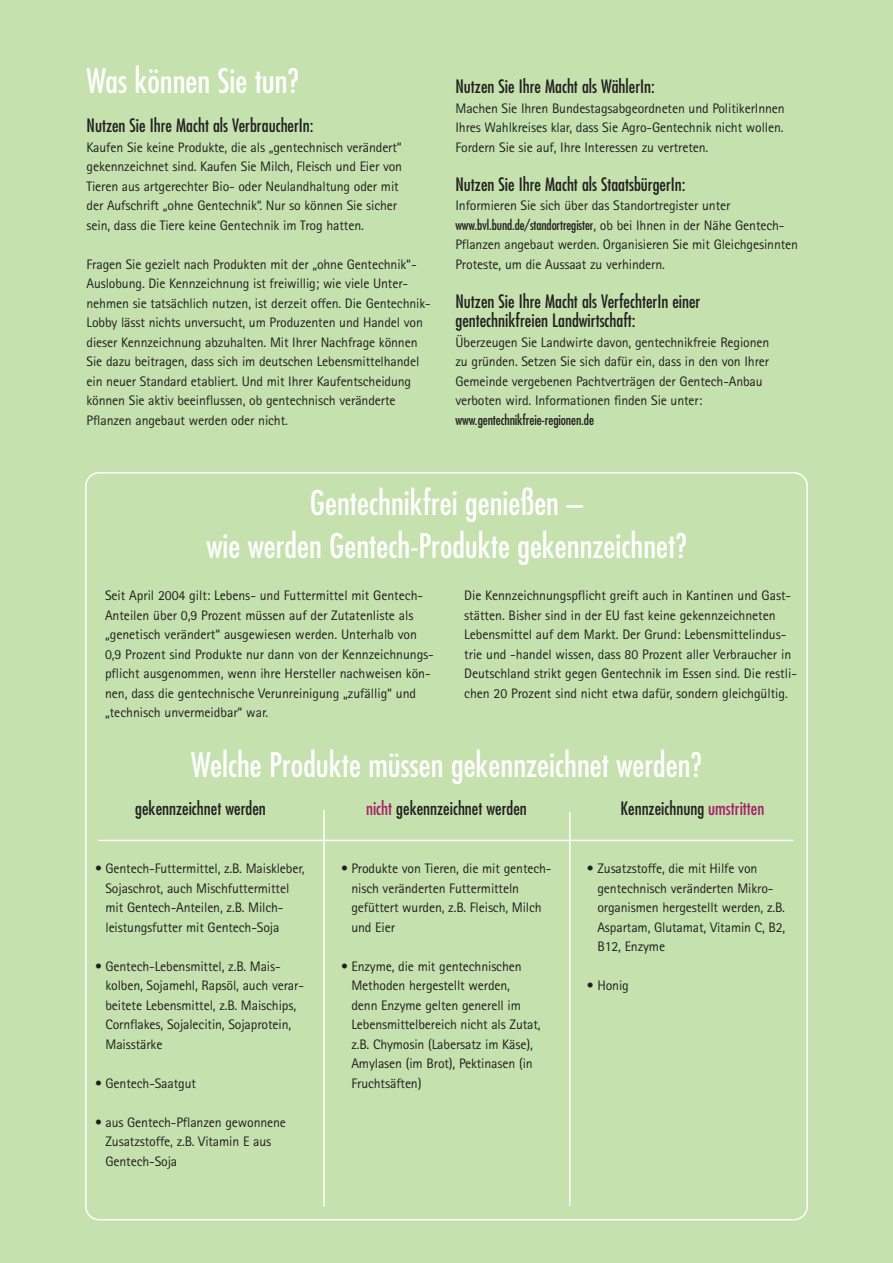
<style>
.page{position:relative;width:893px;height:1263px;background:#c5e1ae}
.page>*{position:absolute;margin:0;border:0;box-sizing:border-box;transform-origin:0 0}
.t1{font:condensed 33px/42.8px "Futura";color:#fff;text-align:center}
.t2{font:condensed 18px/19.5px "Futura";color:#231f20}
.t3{font:13.8px/19.5px "Agfa Rotis Sans Serif";letter-spacing:-.01em;color:#231f20}
.t4{font:condensed 13.8px "Futura";letter-spacing:-.01em;color:#231f20}
.t5{font:condensed 13.5px "Futura";letter-spacing:-.01em;color:#231f20}
.s1{font-family:"Agfa Rotis Sans Serif";font-stretch:normal;font-size:13.8px}
.s2{color:#a52167}
</style>
<div class="page">
<svg style="left:85px;top:472px;width:723px;height:748px"></svg>
<hr style="left:98px;top:840px;width:695px;height:1px;background:#fff">
<hr style="left:323px;top:810px;width:2px;height:396px;background:#fff">
<hr style="left:569px;top:812px;width:2px;height:393px;background:#fff">
<h1 class="t1" style="left:87px;top:62px;width:214px">Was können Sie tun?</h1>
<h2 class="t2" style="left:87px;top:117px;width:229px">Nutzen Sie Ihre Macht als VerbraucherIn:</h2>
<p class="t3" style="left:87px;top:138px;width:317px">Kaufen Sie keine Produkte, die als „gentechnisch verändert“ ge kennzeichnet sind. Kaufen Sie Milch, Fleisch und Eier von Tieren aus artgerechter Bio- oder Neulandhaltung oder mit der Auf schrift „ohne Gentechnik“. Nur so können Sie sicher sein, dass die Tiere keine Gentechnik im Trog hatten.</p>
<p class="t3" style="left:87px;top:255px;width:346px">Fragen Sie gezielt nach Produkten mit der „ohne Gentechnik“- Auslobung. Die Kennzeichnung ist freiwillig; wie viele Unter - nehmen sie tatsächlich nutzen, ist derzeit offen. Die Gentech nik-Lobby lässt nichts unversucht, um Produzenten und Handel von dieser Kennzeichnung abzuhalten. Mit Ihrer Nachfrage können Sie dazu beitragen, dass sich im deutschen Lebens mittel handel ein neuer Standard etabliert. Und mit Ihrer Kauf ent scheidung können Sie aktiv beeinflussen, ob gentechnisch veränderte Pflanzen angebaut werden oder nicht.</p>
<h2 class="t2" style="left:455px;top:78px;width:201px">Nutzen Sie Ihre Macht als WählerIn:</h2>
<p class="t3" style="left:455px;top:99px;width:331px;text-align:justify">Machen Sie Ihren Bundestagsabgeordneten und PolitikerInnen Ihres Wahlkreises klar, dass Sie Agro-Gentechnik nicht wollen.<br>Fordern Sie sie auf, Ihre Interessen zu vertreten.</p>
<h2 class="t2" style="left:455px;top:176px;width:232px">Nutzen Sie Ihre Macht als StaatsbürgerIn:</h2>
<p class="t3" style="left:455px;top:197px;width:277px">Informieren Sie sich über das Standortregister unter</p>
<p class="t5" style="left:455px;top:218px;width:331px">www.bvl.bund.de/standortregister<span class="s1">, ob bei Ihnen in der Nähe Gentech-</span></p>
<p class="t3" style="left:455px;top:236px;width:344px">Pflanzen angebaut werden. Organisieren Sie mit Gleichgesinnten<br>Proteste, um die Aussaat zu verhindern.</p>
<h2 class="t2" style="left:455px;top:293px;width:246px">Nutzen Sie Ihre Macht als VerfechterIn einer gentechnikfreien Landwirtschaft:</h2>
<p class="t3" style="left:455px;top:333px;width:315px">Überzeugen Sie Landwirte davon, gentechnikfreie Regio nen zu gründen. Setzen Sie sich dafür ein, dass in den von Ihrer Gemeinde vergebenen Pachtverträgen der Gentech-Anbau verboten wird. Informationen finden Sie unter:</p>
<p class="t4" style="left:455px;top:413px;width:140px">www.gentechnikfreie-regionen.de</p>
<h1 class="t1" style="left:206px;top:484px;width:482px">Gentechnikfrei genießen –<br>wie werden Gentech-Produkte gekennzeichnet?</h1>
<p class="t3" style="left:105px;top:587px;width:330px">Seit April 2004 gilt: Lebens- und Futtermittel mit Gentech-Anteilen über 0,9 Prozent müssen auf der Zutatenliste als „genetisch verändert“ ausgewiesen werden. Unterhalb von 0,9 Prozent sind Produkte nur dann von der Kennzeichnungs - pflicht ausgenommen, wenn ihre Hersteller nachweisen kön&shy;nen, dass die gentechnische Verunreinigung „zufällig“ und „technisch unvermeidbar“ war.</p>
<p class="t3" style="left:464px;top:587px;width:334px">Die Kennzeichnungspflicht greift auch in Kantinen und Gast - stätten. Bisher sind in der EU fast keine gekennzeichneten Lebensmittel auf dem Markt. Der Grund: Lebensmittelindus - trie und -handel wissen, dass 80 Prozent aller Verbraucher in Deutschland strikt gegen Gentechnik im Essen sind. Die restli&shy;chen 20 Prozent sind nicht etwa dafür, sondern gleichgültig.</p>
<h1 class="t1" style="left:191px;top:746px;width:512px">Welche Produkte müssen gekennzeichnet werden?</h1>
<h2 class="t2" style="left:135px;top:800px;width:132px">gekennzeichnet werden</h2>
<p class="t3" style="left:105px;top:860px;width:201px;text-indent:-10px">• Gentech-Futtermittel, z.B. Maiskleber, Sojaschrot, auch Mischfuttermittel mit Gentech-Anteilen, z.B. Milch - leistungsfutter mit Gentech-Soja</p>
<p class="t3" style="left:105px;top:957px;width:200px;text-indent:-10px">• Gentech-Lebensmittel, z.B. Mais - kolben, Sojamehl, Rapsöl, auch verar&shy;beitete Lebensmittel, z.B. Maischips, Cornflakes, Sojalecitin, Sojaprotein, Maisstärke</p>
<p class="t3" style="left:95px;top:1074px;width:103px">• Gentech-Saatgut</p>
<p class="t3" style="left:105px;top:1113px;width:182px;text-indent:-10px">• aus Gentech-Pflanzen gewonnene<br>Zusatzstoffe, z.B. Vitamin E aus<br>Gentech-Soja</p>
<h2 class="t2" style="left:366px;top:800px;width:162px"><span class="s2">nicht</span> gekennzeichnet werden</h2>
<p class="t3" style="left:351px;top:860px;width:202px;text-indent:-10px">• Produkte von Tieren, die mit gentech&shy;nisch veränderten Futtermitteln gefüttert wurden, z.B. Fleisch, Milch und Eier</p>
<p class="t3" style="left:351px;top:957px;width:191px;text-indent:-10px">• Enzyme, die mit gentechnischen<br>Methoden hergestellt werden,<br>denn Enzyme gelten generell im<br>Lebensmittelbereich nicht als Zutat, z.B. Chymosin (Labersatz im Käse),<br>Amylasen (im Brot), Pektinasen (in<br>Fruchtsäften)</p>
<h2 class="t2" style="left:621px;top:800px;width:145px">Kennzeichnung <span class="s2">umstritten</span></h2>
<p class="t3" style="left:597px;top:860px;width:189px;text-indent:-10px">• Zusatzstoffe, die mit Hilfe von gentechnisch veränderten Mikro - organismen hergestellt werden, z.B.<br>Aspartam, Glutamat, Vitamin C, B2,<br>B12, Enzyme</p>
<p class="t3" style="left:587px;top:977px;width:43px">• Honig</p>
</div>
